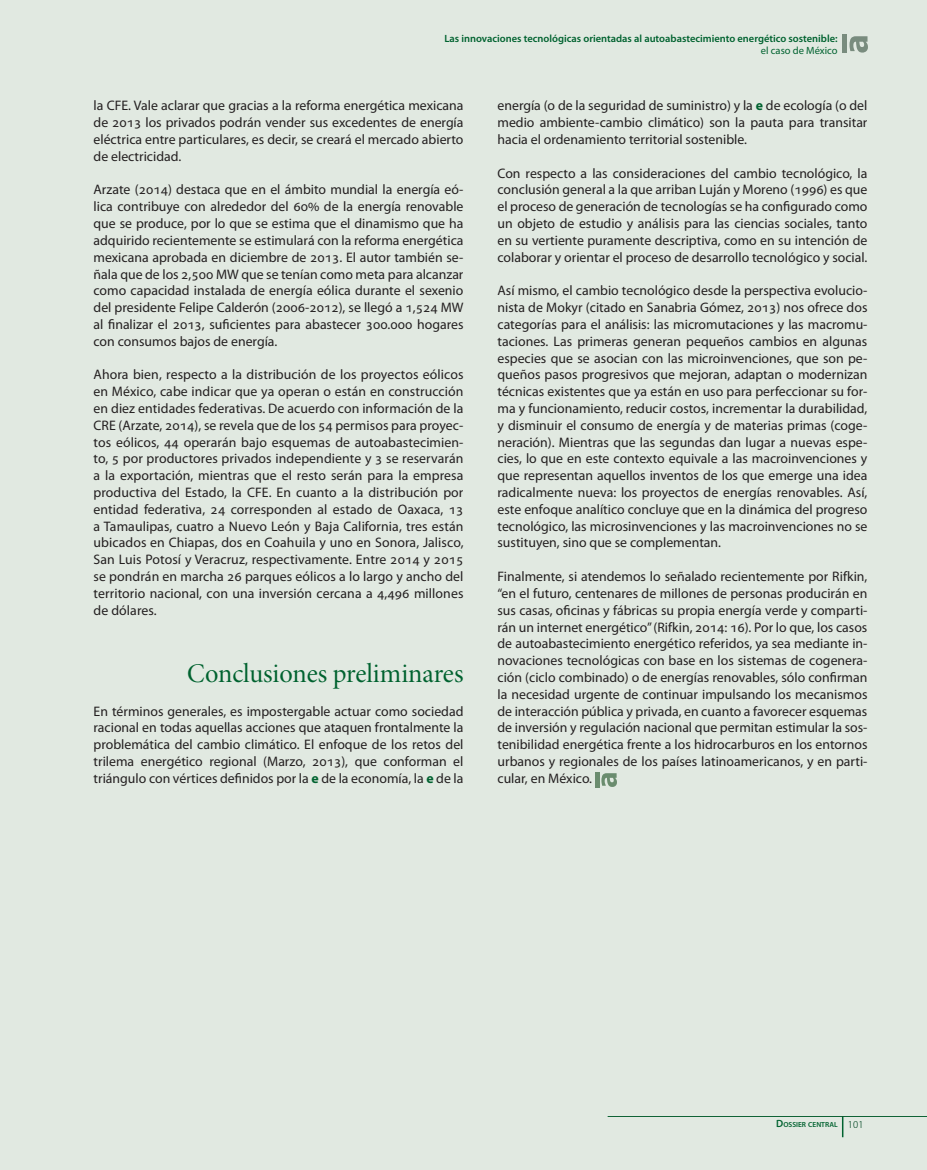
<style>
.page{position:relative;width:927px;height:1170px;background:#fff}
.page>*{position:absolute;margin:0;border:0;box-sizing:border-box;transform-origin:0 0}
._01_SUBTÍTULO_1{font:27px "Minion Pro Subh";letter-spacing:-.005em;color:#00622f}
._01_CUERPO_DE_TEXTO{font:13.8px/16.8px "Myriad Pro";color:#231f20;text-align:justify}
.t1{font:600 10.5px "Myriad Pro";color:#00622f}
.t2{font:10.5px "Myriad Pro";color:#00622f}
.t3{font:600 7.35px "Myriad Pro";color:#00622f}
.s1{font-weight:700;color:#00622f}
.s2{font-size:10.5px}
.s3{font-weight:300;font-size:10.5px;color:#bcbdc0}
</style>
<div class="page">
<div style="left:0;top:0;width:927px;height:1169px;background:#e1e9e1"></div>
<svg style="left:842px;top:1117px;width:1px;height:20px"></svg>
<div style="left:842px;top:34px;width:5px;height:19px;background:#798c7e"></div>
<svg style="left:849px;top:36px;width:19px;height:17px"></svg>
<hr style="left:608px;top:1116px;width:319px;height:1px;background:#00622f">
<svg style="left:595px;top:772px;width:4px;height:15px"></svg>
<svg style="left:601px;top:773px;width:16px;height:13px"></svg>
<p class="t1" style="left:444px;top:32px;width:395px">Las innovaciones tecnológicas orientadas al autoabastecimiento energético sostenible:</p>
<p class="t2" style="left:761px;top:44px;width:78px">el caso de México</p>
<p class="_01_CUERPO_DE_TEXTO" style="left:94px;top:97px;width:371px">la CFE. Vale aclarar que gracias a la reforma energética mexicana de 2013 los privados podrán vender sus excedentes de energía eléctrica entre particulares, es decir, se creará el mercado abierto de electricidad.</p>
<p class="_01_CUERPO_DE_TEXTO" style="left:94px;top:181px;width:371px">Arzate (2014) destaca que en el ámbito mundial la energía eó&shy;lica contribuye con alrededor del 60% de la energía renovable que se produce, por lo que se estima que el dinamismo que ha adquirido recientemente se estimulará con la reforma energética mexicana aprobada en diciembre de 2013. El autor también se&shy;ñala que de los 2,500 MW que se tenían como meta para alcanzar como capacidad instalada de energía eólica durante el sexenio del presidente Felipe Calderón (2006-2012), se llegó a 1,524 MW al finalizar el 2013, suficientes para abastecer 300.000 hogares con consumos bajos de energía.</p>
<p class="_01_CUERPO_DE_TEXTO" style="left:94px;top:366px;width:371px">Ahora bien, respecto a la distribución de los proyectos eólicos en México, cabe indicar que ya operan o están en construcción en diez entidades federativas. De acuerdo con información de la CRE (Arzate, 2014), se revela que de los 54 permisos para proyec&shy;tos eólicos, 44 operarán bajo esquemas de autoabastecimien&shy;to, 5 por productores privados independiente y 3 se reservarán a la exportación, mientras que el resto serán para la empresa productiva del Estado, la CFE. En cuanto a la distribución por entidad federativa, 24 corresponden al estado de Oaxaca, 13 a Tamaulipas, cuatro a Nuevo León y Baja California, tres están ubicados en Chiapas, dos en Coahuila y uno en Sonora, Jalisco, San Luis Potosí y Veracruz, respectivamente. Entre 2014 y 2015 se pondrán en marcha 26 parques eólicos a lo largo y ancho del territorio nacional, con una inversión cercana a 4,496 millones de dólares.</p>
<p class="_01_SUBTÍTULO_1" style="left:187px;top:657px;width:278px">Conclusiones preliminares</p>
<p class="_01_CUERPO_DE_TEXTO" style="left:94px;top:702px;width:371px">En términos generales, es impostergable actuar como sociedad racional en todas aquellas acciones que ataquen frontalmente la problemática del cambio climático. El enfoque de los retos del trilema energético regional (Marzo, 2013), que conforman el triángulo con vértices definidos por la <span class="s1">e</span> de la economía, la <span class="s1">e</span> de la</p>
<p class="_01_CUERPO_DE_TEXTO" style="left:497px;top:97px;width:371px">energía (o de la seguridad de suministro) y la <span class="s1">e</span> de ecología (o del medio ambiente-cambio climático) son la pauta para transitar hacia el ordenamiento territorial sostenible.</p>
<p class="_01_CUERPO_DE_TEXTO" style="left:497px;top:164px;width:371px">Con respecto a las consideraciones del cambio tecnológico, la conclusión general a la que arriban Luján y Moreno (1996) es que el proceso de generación de tecnologías se ha configurado como un objeto de estudio y análisis para las ciencias sociales, tanto en su vertiente puramente descriptiva, como en su intención de colaborar y orientar el proceso de desarrollo tecnológico y social.</p>
<p class="_01_CUERPO_DE_TEXTO" style="left:497px;top:282px;width:371px">Así mismo, el cambio tecnológico desde la perspectiva evolucio&shy;nista de Mokyr (citado en Sanabria Gómez, 2013) nos ofrece dos categorías para el análisis: las micromutaciones y las macromu&shy;taciones. Las primeras generan pequeños cambios en algunas especies que se asocian con las microinvenciones, que son pe&shy;queños pasos progresivos que mejoran, adaptan o modernizan técnicas existentes que ya están en uso para perfeccionar su for&shy;ma y funcionamiento, reducir costos, incrementar la durabilidad, y disminuir el consumo de energía y de materias primas (coge&shy;neración). Mientras que las segundas dan lugar a nuevas espe&shy;cies, lo que en este contexto equivale a las macroinvenciones y que representan aquellos inventos de los que emerge una idea radicalmente nueva: los proyectos de energías renovables. Así, este enfoque analítico concluye que en la dinámica del progreso tecnológico, las microsinvenciones y las macroinvenciones no se sustituyen, sino que se complementan.</p>
<p class="_01_CUERPO_DE_TEXTO" style="left:497px;top:568px;width:371px">Finalmente, si atendemos lo señalado recientemente por Rifkin, “en el futuro, centenares de millones de personas producirán en sus casas, oficinas y fábricas su propia energía verde y comparti&shy;rán un internet energético” (Rifkin, 2014: 16). Por lo que, los casos de autoabastecimiento energético referidos, ya sea mediante in&shy;novaciones tecnológicas con base en los sistemas de cogenera&shy;ción (ciclo combinado) o de energías renovables, sólo confirman la necesidad urgente de continuar impulsando los mecanismos de interacción pública y privada, en cuanto a favorecer esquemas de inversión y regulación nacional que permitan estimular la sos&shy;tenibilidad energética frente a los hidrocarburos en los entornos urbanos y regionales de los países latinoamericanos, y en parti&shy;cular, en México.</p>
<p class="t3" style="left:776px;top:1119px;width:89px"><span class="s2">D</span>OSSIER CENTRAL <span class="s3">101</span></p>
</div>
